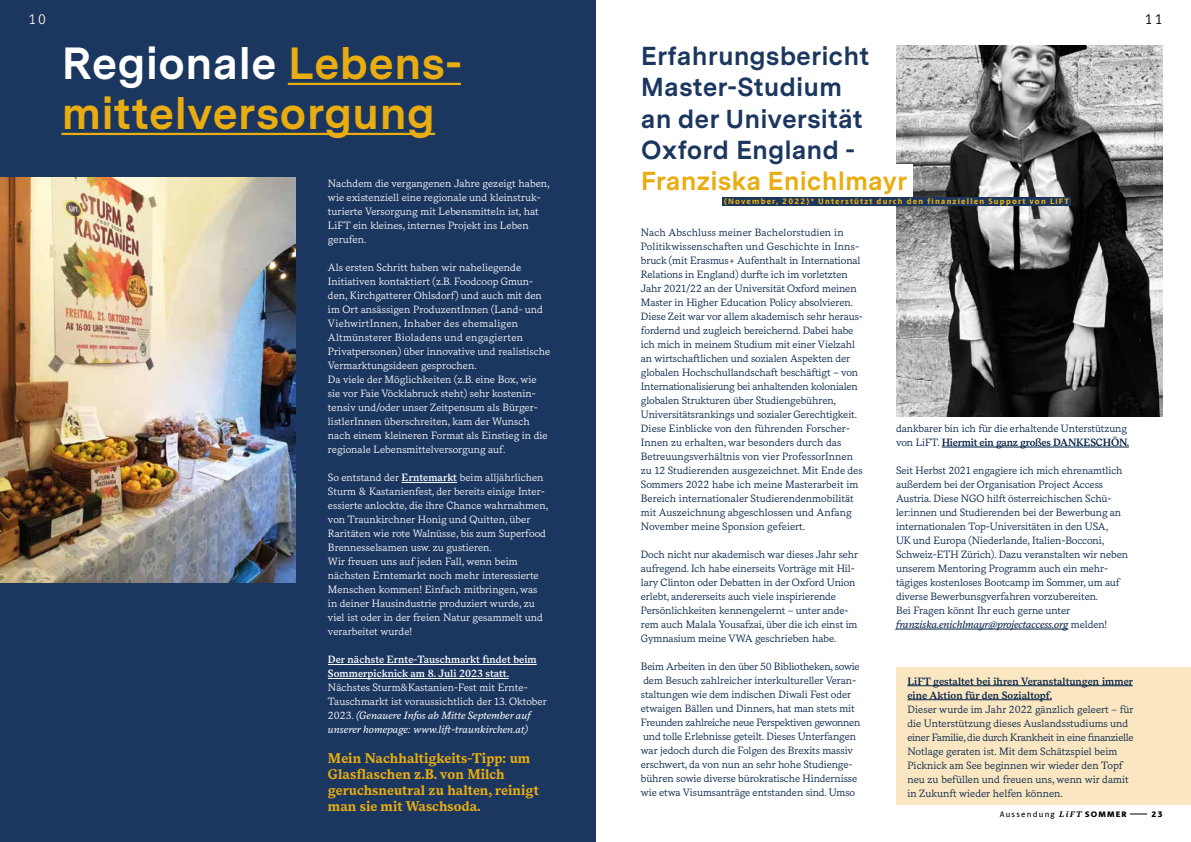
<style>
.page{position:relative;width:1191px;height:842px;background:#fff}
.page>*{position:absolute;margin:0;border:0;box-sizing:border-box;transform-origin:0 0}
.t1{font:700 45px/50px "Messina Sans";color:#e9ad10}
.t2{font:700 26px/31.2px "Messina Sans";color:#1b3760}
.t3{font:700 26px "Messina Sans";color:#e9ad10}
.t4{font:700 14px/16px "Messina Serif";color:#e9ad10}
.t5{font:14px "Berlingske Sans";color:#000}
.t6{font:14px "Berlingske Sans";color:#fff}
.t7{font:10.5px/14px "Messina Serif";letter-spacing:-.01em;color:#001f47}
.t8{font:10.5px/14px "Messina Serif";color:#fff}
.t9{font:600 10.5px/14px "Messina Serif";color:#fff}
.t10{font:600 10.5px/14px "Messina Serif";color:#001f47}
.t11{font:800 8px "Berlingske Sans";letter-spacing:.155em;color:#e9ad10}
.t12{font:500 8px "Berlingske Sans";letter-spacing:.145em;color:#000}
.t13{font:900 8px "Berlingske Sans";color:#000}
.s1{color:#fff}
.s2{font-weight:600}
.s3{font-style:italic}
.s4{font-family:"Messina Serif";font-weight:700;font-style:italic}
.s5{font-weight:900}
</style>
<div class="page">
<img style="left:896px;top:46px;width:266px;height:370px">
<div style="left:0;top:0;width:595px;height:842px;background:#1b3760"></div>
<svg style="left:1129px;top:813px;width:18px;height:1px"></svg>
<hr style="left:288px;top:83px;width:173px;height:2px;background:#e9ad10">
<hr style="left:61px;top:133px;width:374px;height:2px;background:#e9ad10">
<hr style="left:401px;top:482px;width:56px;height:1px;background:#fff">
<hr style="left:328px;top:664px;width:209px;height:1px;background:#fff">
<hr style="left:328px;top:678px;width:180px;height:1px;background:#fff">
<img style="left:0;top:178px;width:295px;height:404px">
<div style="left:893px;top:165px;width:20px;height:33px;background:#fff"></div>
<div style="left:896px;top:667px;width:295px;height:138px;background:#fae6c1"></div>
<hr style="left:941px;top:447px;width:187px;height:1px;background:#001f47">
<hr style="left:896px;top:629px;width:172px;height:1px;background:#001f47">
<hr style="left:907px;top:685px;width:225px;height:1px;background:#001f47">
<hr style="left:907px;top:699px;width:144px;height:1px;background:#001f47">
<div style="left:722px;top:197px;width:348px;height:9px;background:#1b3760"></div>
<h3 class="t6" style="left:28px;top:9px;width:19px">10</h3>
<h1 class="t1" style="left:61px;top:36px;width:402px"><span class="s1">Regionale</span> Lebens&shy;mittelversorgung</h1>
<p class="t8" style="left:328px;top:176px;width:223px">Nachdem die vergangenen Jahre gezeigt haben, wie existenziell eine regionale und kleinstruk&shy;turierte Versorgung mit Lebensmitteln ist, hat LiFT ein kleines, internes Projekt ins Leben gerufen.</p>
<p class="t8" style="left:328px;top:260px;width:224px">Als ersten Schritt haben wir naheliegende Initiativen kontaktiert (z.B. Foodcoop Gmun&shy;den, Kirchgatterer Ohlsdorf) und auch mit den im Ort ansässigen ProduzentInnen (Land- und ViehwirtInnen, Inhaber des ehemaligen Altmünsterer Bioladens und engagierten Privatpersonen) über innovative und realistische Vermarktungsideen gesprochen.<br>Da viele der Möglichkeiten (z.B. eine Box, wie sie vor Faie Vöcklabruck steht) sehr kostenin&shy;tensiv und/oder unser Zeitpensum als Bürger&shy;listlerInnen überschreiten, kam der Wunsch nach einem kleineren Format als Einstieg in die regionale Lebensmittelversorgung auf.</p>
<p class="t8" style="left:328px;top:470px;width:222px">So entstand der <span class="s2">Erntemarkt</span> beim alljährlichen Sturm &amp; Kastanienfest, der bereits einige Inter&shy;essierte anlockte, die ihre Chance wahrnahmen, von Traunkirchner Honig und Quitten, über Raritäten wie rote Walnüsse, bis zum Superfood Brennesselsamen usw. zu gustieren.<br>Wir freuen uns auf jeden Fall, wenn beim nächsten Erntemarkt noch mehr interessierte Menschen kommen! Einfach mitbringen, was in deiner Hausindustrie produziert wurde, zu viel ist oder in der freien Natur gesammelt und verarbeitet wurde!</p>
<p class="t9" style="left:328px;top:652px;width:210px">Der nächste Ernte-Tauschmarkt findet beim<br>Sommerpicknick am 8. Juli 2023 statt.</p>
<p class="t8" style="left:328px;top:680px;width:220px">Nächstes Sturm&amp;Kastanien-Fest mit Ernte-Tauschmarkt ist voraussichtlich der 13. Oktober 2023. <span class="s3">(Genauere Infos ab Mitte September auf unserer homepage: www.lift-traunkirchen.at)</span></p>
<h3 class="t4" style="left:328px;top:750px;width:212px">Mein Nachhaltigkeits-Tipp: um<br>Glasflaschen z.B. von Milch geruchsneutral zu halten, reinigt man sie mit Waschsoda.</h3>
<h2 class="t2" style="left:641px;top:39px;width:230px">Erfahrungsbericht<br>Master-Studium an der Universität<br>Oxford England -</h2>
<h2 class="t3" style="left:641px;top:161px;width:268px">Franziska Enichlmayr</h2>
<p class="t11" style="left:723px;top:195px;width:347px">(November, 2022)* Unterstützt durch den finanziellen Support von LiFT</p>
<p class="t7" style="left:641px;top:225px;width:224px">Nach Abschluss meiner Bachelorstudien in Politikwissenschaften und Geschichte in Inns&shy;bruck (mit Erasmus+ Aufenthalt in International Relations in England) durfte ich im vorletzten Jahr 2021/22 an der Universität Oxford meinen Master in Higher Education Policy absolvieren.<br>Diese Zeit war vor allem akademisch sehr heraus&shy;fordernd und zugleich bereichernd. Dabei habe ich mich in meinem Studium mit einer Vielzahl an wirtschaftlichen und sozialen Aspekten der globalen Hochschullandschaft beschäftigt – von Internationalisierung bei anhaltenden kolonialen globalen Strukturen über Studiengebühren, Universitätsrankings und sozialer Gerechtigkeit.<br>Diese Einblicke von den führenden Forscher-Innen zu erhalten, war besonders durch das Betreuungsverhältnis von vier ProfessorInnen zu 12 Studierenden ausgezeichnet. Mit Ende des Sommers 2022 habe ich meine Masterarbeit im Bereich internationaler Studierendenmobilität mit Auszeichnung abgeschlossen und Anfang November meine Sponsion gefeiert.</p>
<p class="t7" style="left:641px;top:547px;width:219px">Doch nicht nur akademisch war dieses Jahr sehr aufregend. Ich habe einerseits Vorträge mit Hil&shy;lary Clinton oder Debatten in der Oxford Union erlebt, andererseits auch viele inspirierende Persönlichkeiten kennengelernt – unter ande&shy;rem auch Malala Yousafzai, über die ich einst im Gymnasium meine VWA geschrieben habe.</p>
<p class="t7" style="left:641px;top:659px;width:221px">Beim Arbeiten in den über 50 Bibliotheken, sowie dem Besuch zahlreicher interkultureller Veran&shy;staltungen wie dem indischen Diwali Fest oder etwaigen Bällen und Dinners, hat man stets mit Freunden zahlreiche neue Perspektiven gewonnen und tolle Erlebnisse geteilt. Dieses Unterfangen war jedoch durch die Folgen des Brexits massiv erschwert, da von nun an sehr hohe Studienge&shy;bühren sowie diverse bürokratische Hindernisse wie etwa Visumsanträge entstanden sind. Umso</p>
<p class="t7" style="left:896px;top:421px;width:235px">dankbarer bin ich für die erhaltende Unterstützung von LiFT. <span class="s2">Hiermit ein ganz großes DANKESCHÖN.</span></p>
<p class="t7" style="left:896px;top:463px;width:233px">Seit Herbst 2021 engagiere ich mich ehrenamtlich außerdem bei der Organisation Project Access Austria. Diese NGO hilft österreichischen Schü&shy;ler:innen und Studierenden bei der Bewerbung an internationalen Top-Universitäten in den USA,<br>UK und Europa (Niederlande, Italien-Bocconi, Schweiz-ETH Zürich). Dazu veranstalten wir neben unserem Mentoring Programm auch ein mehr&shy;tägiges kostenloses Bootcamp im Sommer, um auf diverse Bewerbunsgverfahren vorzubereiten.<br>Bei Fragen könnt Ihr euch gerne unter <span class="s3">franziska.enichlmayr@projectaccess.org</span> melden!</p>
<p class="t10" style="left:907px;top:674px;width:227px">LiFT gestaltet bei ihren Veranstaltungen immer eine Aktion für den Sozialtopf.</p>
<p class="t7" style="left:907px;top:702px;width:228px">Dieser wurde im Jahr 2022 gänzlich geleert – für die Unterstützung dieses Auslandsstudiums und einer Familie, die durch Krankheit in eine finanzielle Notlage geraten ist. Mit dem Schätzspiel beim Picknick am See beginnen wir wieder den Topf neu zu befüllen und freuen uns, wenn wir damit in Zukunft wieder helfen können.</p>
<h3 class="t5" style="left:1144px;top:9px;width:19px">11</h3>
<p class="t12" style="left:999px;top:808px;width:128px">Aussendung <span class="s4">LiFT</span> <span class="s5">SOMMER</span></p>
<p class="t13" style="left:1151px;top:808px;width:13px">23</p>
</div>
